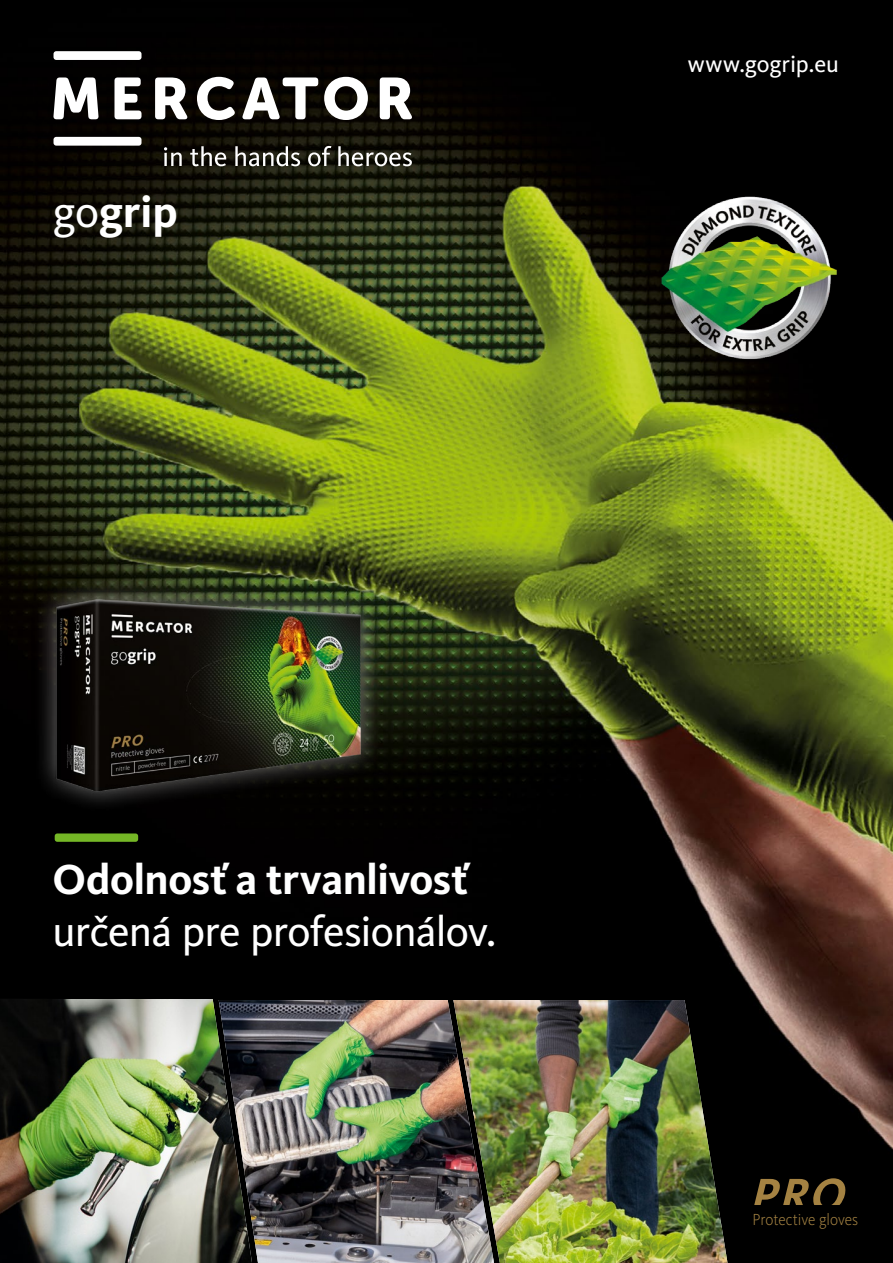
<style>
.page{position:relative;width:893px;height:1263px;background:#fff}
.page>*{position:absolute;margin:0;border:0;box-sizing:border-box;transform-origin:0 0}
.t1{font:700 45px "Kievit Pro";color:#fff}
.t2{font:43.5px "Kievit Pro";letter-spacing:-.02em;color:#fff}
.t3{font:700 43.5px "Kievit Pro";letter-spacing:-.01em;color:#fff}
.t4{font:24px "Kievit Pro";color:#fff}
.t5{font:300 16.65px "Kievit Pro";color:#a48242;scale:.93 1}
.s1{font-weight:400}
</style>
<div class="page">
<img style="left:0;top:0;width:893px;height:1234px">
<div style="left:0;top:1234px;width:893px;height:29px;background:#000"></div>
<img style="left:252px;top:1000px;width:201px;height:263px">
<img style="left:0;top:999px;width:252px;height:264px">
<img style="left:453px;top:1000px;width:274px;height:263px">
<img style="left:611px;top:166px;width:271px;height:228px">
<img style="left:21px;top:528px;width:375px;height:337px">
<svg style="left:53px;top:77px;width:46px;height:42px"></svg>
<svg style="left:114px;top:77px;width:28px;height:42px"></svg>
<div style="left:54px;top:137px;width:88px;height:9px;background:#fff;border-radius:3px"></div>
<div style="left:54px;top:51px;width:88px;height:9px;background:#fff;border-radius:3px"></div>
<svg style="left:155px;top:77px;width:33px;height:42px"></svg>
<svg style="left:197px;top:77px;width:38px;height:43px"></svg>
<svg style="left:242px;top:77px;width:76px;height:42px"></svg>
<svg style="left:324px;top:77px;width:44px;height:43px"></svg>
<svg style="left:380px;top:77px;width:33px;height:42px"></svg>
<svg style="left:164px;top:146px;width:248px;height:20px;background:#4d4c46"></svg>
<div style="left:55px;top:833px;width:83px;height:9px;background:#75b726;border-radius:3px"></div>
<svg style="left:754px;top:1178px;width:93px;height:27px;background:#4a3a1d"></svg>
<p class="t1" style="left:53px;top:185px;width:126px"><span class="s1">go</span>grip</p>
<p class="t4" style="left:688px;top:50px;width:153px">www.gogrip.eu</p>
<p class="t3" style="left:53px;top:853px;width:417px">Odolnosť a trvanlivosť</p>
<p class="t2" style="left:53px;top:905px;width:445px">určená pre profesionálov.</p>
<p class="t5" style="left:753px;top:1209px;width:115px">Protective gloves</p>
</div>
